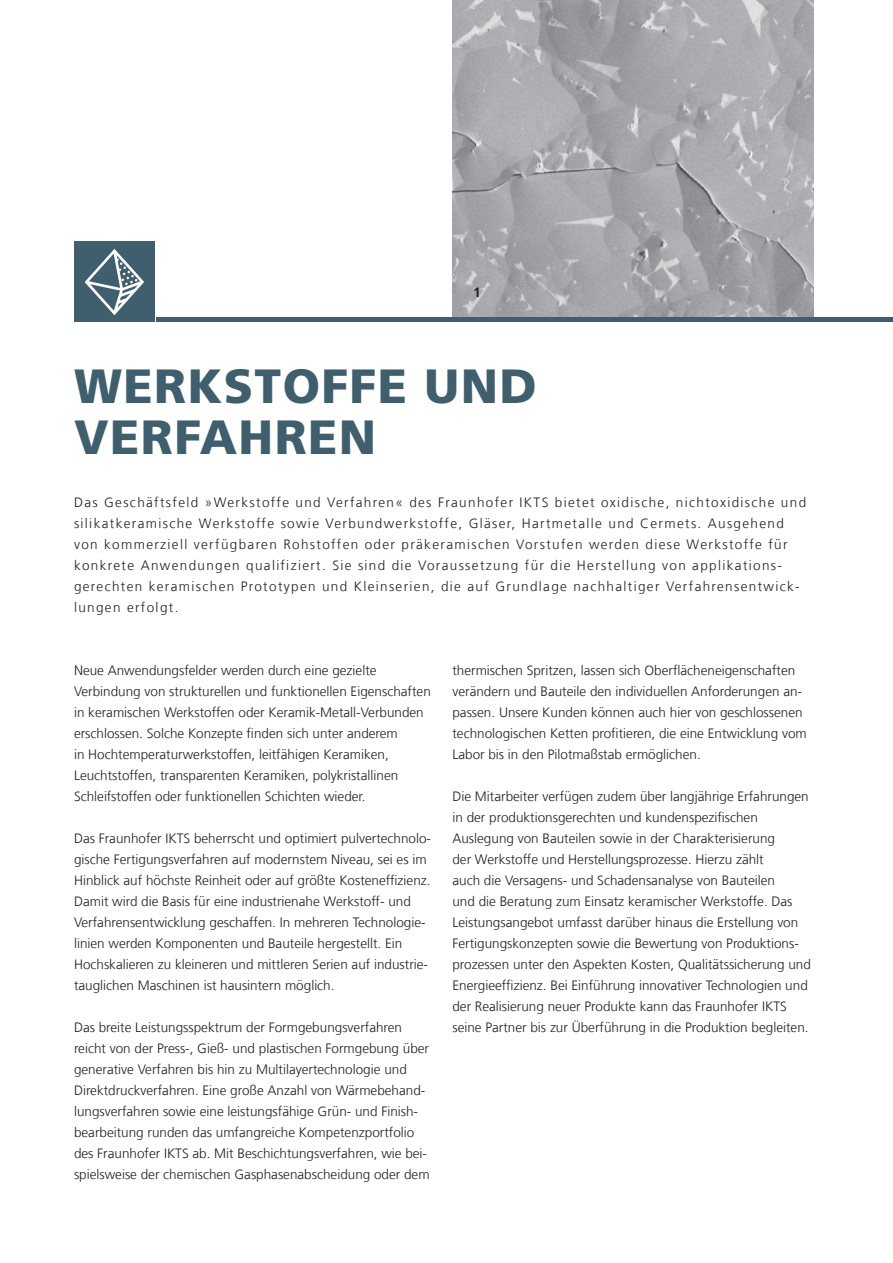
<style>
.page{position:relative;width:893px;height:1263px;background:#fff}
.page>*{position:absolute;margin:0;border:0;box-sizing:border-box;transform-origin:0 0}
.t1{font:900 48px/51px "Frutiger LT Com";letter-spacing:.03em;color:#3f5f6e}
.t2{font:300 13.5px/21px "Frutiger LT Com";color:#231f20}
.t3{font:300 13.5px/21px "Frutiger LT Com";letter-spacing:.1em;color:#231f20}
.t4{font:700 13.5px "Frutiger LT Com";color:#231f20}
</style>
<div class="page">
<img style="left:452px;top:0;width:362px;height:318px">
<div style="left:74px;top:241px;width:81px;height:81px;background:#3f5f6e"></div>
<svg style="left:85px;top:249px;width:59px;height:66px"></svg>
<hr style="left:157px;top:318px;width:736px;height:4px;background:#3f5f6e">
<p class="t4" style="left:473px;top:284px;width:9px">1</p>
<h1 class="t1" style="left:74px;top:361px;width:464px">WERKSTOFFE UND<br>VERFAHREN</h1>
<p class="t3" style="left:74px;top:492px;width:734px">Das Geschäftsfeld »Werkstoffe und Verfahren« des Fraunhofer IKTS bietet oxidische, nichtoxidische und silikatkeramische Werkstoffe sowie Verbundwerkstoffe, Gläser, Hartmetalle und Cermets. Ausgehend von kommerziell verfügbaren Rohstoffen oder präkeramischen Vorstufen werden diese Werkstoffe für konkrete Anwendungen qualifiziert. Sie sind die Voraussetzung für die Herstellung von applikations&shy;gerechten keramischen Prototypen und Kleinserien, die auf Grundlage nachhaltiger Verfahrensentwick&shy;lungen erfolgt.</p>
<p class="t2" style="left:74px;top:660px;width:358px">Neue Anwendungsfelder werden durch eine gezielte Verbindung von strukturellen und funktionellen Eigenschaften in keramischen Werkstoffen oder Keramik-Metall-Verbunden erschlossen. Solche Konzepte finden sich unter anderem<br>in Hochtemperaturwerkstoffen, leitfähigen Keramiken, Leuchtstoffen, transparenten Keramiken, polykristallinen Schleifstoffen oder funktionellen Schichten wieder.</p>
<p class="t2" style="left:74px;top:828px;width:359px">Das Fraunhofer IKTS beherrscht und optimiert pulvertechnolo&shy;gische Fertigungsverfahren auf modernstem Niveau, sei es im Hinblick auf höchste Reinheit oder auf größte Kosteneffizienz.<br>Damit wird die Basis für eine industrienahe Werkstoff- und Verfahrensentwicklung geschaffen. In mehreren Technologie&shy;linien werden Komponenten und Bauteile hergestellt. Ein Hochskalieren zu kleineren und mittleren Serien auf industrie&shy;tauglichen Maschinen ist hausintern möglich.</p>
<p class="t2" style="left:74px;top:1017px;width:357px">Das breite Leistungsspektrum der Formgebungsverfahren reicht von der Press-, Gieß- und plastischen Formgebung über generative Verfahren bis hin zu Multilayertechnologie und Direktdruckverfahren. Eine große Anzahl von Wärmebehand&shy;lungsverfahren sowie eine leistungsfähige Grün- und Finish&shy;bearbeitung runden das umfangreiche Kompetenzportfolio des Fraunhofer IKTS ab. Mit Beschichtungsverfahren, wie bei&shy;spielsweise der chemischen Gasphasenabscheidung oder dem</p>
<p class="t2" style="left:452px;top:660px;width:356px">thermischen Spritzen, lassen sich Oberflächeneigenschaften verändern und Bauteile den individuellen Anforderungen an&shy;passen. Unsere Kunden können auch hier von geschlossenen technologischen Ketten profitieren, die eine Entwicklung vom Labor bis in den Pilotmaßstab ermöglichen.</p>
<p class="t2" style="left:452px;top:786px;width:360px">Die Mitarbeiter verfügen zudem über langjährige Erfahrungen in der produktionsgerechten und kundenspezifischen Auslegung von Bauteilen sowie in der Charakterisierung<br>der Werkstoffe und Herstellungsprozesse. Hierzu zählt<br>auch die Versagens- und Schadensanalyse von Bauteilen<br>und die Beratung zum Einsatz keramischer Werkstoffe. Das Leistungsangebot umfasst darüber hinaus die Erstellung von Fertigungskonzepten sowie die Bewertung von Produktions&shy;prozessen unter den Aspekten Kosten, Qualitätssicherung und Energieeffizienz. Bei Einführung innovativer Technologien und der Realisierung neuer Produkte kann das Fraunhofer IKTS seine Partner bis zur Überführung in die Produktion begleiten.</p>
</div>
